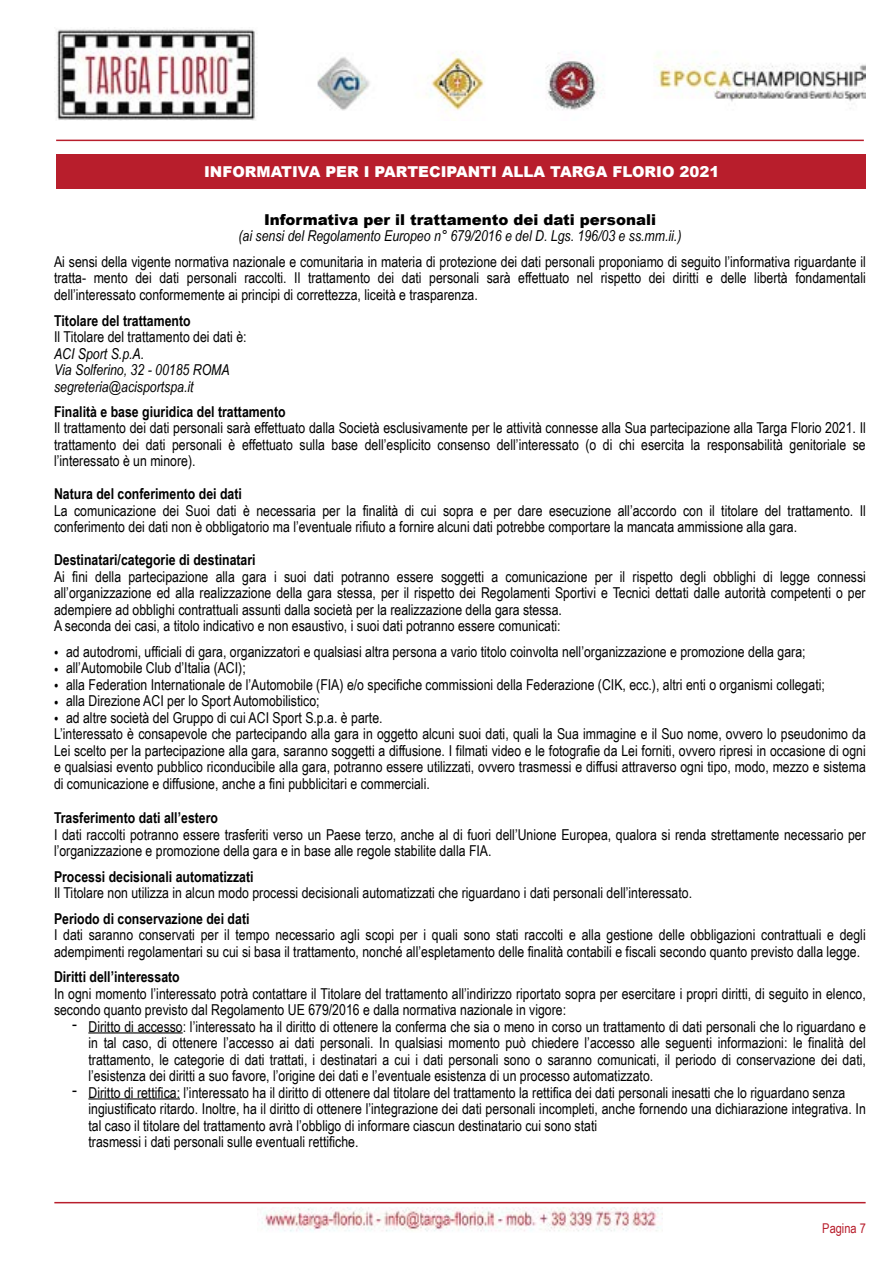
<style>
.page{position:relative;width:893px;height:1263px;background:#fff}
.page>*{position:absolute;margin:0;border:0;box-sizing:border-box;transform-origin:0 0}
.t1{font:15px/16.5px "Arial Narrow";color:#000}
.t2{font:700 15px "Arial Narrow";color:#000}
.t3{font:italic 15px/16.5px "Arial Narrow";color:#000}
.t4{font:900 15px "Arial";color:#fff}
.t5{font:900 15px "Arial";color:#000}
.t6{font:13.5px "Arial Narrow";color:#b81e2c}
.s1{font-size:18px}
</style>
<div class="page">
<img style="left:54px;top:29px;width:812px;height:91px">
<hr style="left:56px;top:140px;width:808px;height:1px;background:#b81e2c">
<hr style="left:88px;top:1032px;width:95px;height:1px;background:#000">
<hr style="left:88px;top:1098px;width:92px;height:1px;background:#000">
<hr style="left:54px;top:1202px;width:812px;height:1px;background:#b81e2c">
<img style="left:261px;top:1207px;width:399px;height:25px">
<div style="left:57px;top:154px;width:809px;height:35px;background:#b81e2c"></div>
<p class="t4" style="left:204px;top:161px;width:517px">INFORMATIVA PER I PARTECIPANTI ALLA TARGA FLORIO 2021</p>
<p class="t5" style="left:264px;top:209px;width:393px">Informativa per il trattamento dei dati personali</p>
<p class="t3" style="left:238px;top:228px;width:444px">(ai sensi del Regolamento Europeo n° 679/2016 e del D. Lgs. 196/03 e ss.mm.ii.)</p>
<p class="t1" style="left:54px;top:253px;width:813px;text-align:justify">Ai sensi della vigente normativa nazionale e comunitaria in materia di protezione dei dati personali proponiamo di seguito l’informativa riguardante il tratta- mento dei dati personali raccolti. Il trattamento dei dati personali sarà effettuato nel rispetto dei diritti e delle libertà fondamentali dell’interessato conformemente ai principi di correttezza, liceità e trasparenza.</p>
<p class="t2" style="left:54px;top:309px;width:138px">Titolare del trattamento</p>
<p class="t1" style="left:54px;top:328px;width:194px">Il Titolare del trattamento dei dati è:</p>
<p class="t3" style="left:54px;top:345px;width:177px">ACI Sport S.p.A.<br>Via Solferino, 32 - 00185 ROMA segreteria@acisportspa.it</p>
<p class="t2" style="left:54px;top:400px;width:233px">Finalità e base giuridica del trattamento</p>
<p class="t1" style="left:54px;top:419px;width:813px;text-align:justify">Il trattamento dei dati personali sarà effettuato dalla Società esclusivamente per le attività connesse alla Sua partecipazione alla Targa Florio 2021. Il trattamento dei dati personali è effettuato sulla base dell’esplicito consenso dell’interessato (o di chi esercita la responsabilità genitoriale se l’interessato è un minore).</p>
<p class="t2" style="left:54px;top:483px;width:189px">Natura del conferimento dei dati</p>
<p class="t1" style="left:54px;top:502px;width:813px">La comunicazione dei Suoi dati è necessaria per la finalità di cui sopra e per dare esecuzione all’accordo con il titolare del trattamento. Il conferimento dei dati non è obbligatorio ma l’eventuale rifiuto a fornire alcuni dati potrebbe comportare la mancata ammissione alla gara.</p>
<p class="t2" style="left:54px;top:549px;width:203px">Destinatari/categorie di destinatari</p>
<p class="t1" style="left:54px;top:568px;width:813px">Ai fini della partecipazione alla gara i suoi dati potranno essere soggetti a comunicazione per il rispetto degli obblighi di legge connessi all’organizzazione ed alla realizzazione della gara stessa, per il rispetto dei Regolamenti Sportivi e Tecnici dettati dalle autorità competenti o per adempiere ad obblighi contrattuali assunti dalla società per la realizzazione della gara stessa.<br>A seconda dei casi, a titolo indicativo e non esaustivo, i suoi dati potranno essere comunicati:</p>
<p class="t1" style="left:54px;top:643px;width:753px">• ad autodromi, ufficiali di gara, organizzatori e qualsiasi altra persona a vario titolo coinvolta nell’organizzazione e promozione della gara;</p>
<p class="t1" style="left:54px;top:659px;width:193px">• all’Automobile Club d’Italia (ACI);</p>
<p class="t1" style="left:54px;top:676px;width:772px">• alla Federation Internationale de l’Automobile (FIA) e/o specifiche commissioni della Federazione (CIK, ecc.), altri enti o organismi collegati;</p>
<p class="t1" style="left:54px;top:692px;width:267px">• alla Direzione ACI per lo Sport Automobilistico;</p>
<p class="t1" style="left:54px;top:709px;width:813px">• ad altre società del Gruppo di cui ACI Sport S.p.a. è parte.<br>L’interessato è consapevole che partecipando alla gara in oggetto alcuni suoi dati, quali la Sua immagine e il Suo nome, ovvero lo pseudonimo da Lei scelto per la partecipazione alla gara, saranno soggetti a diffusione. I filmati video e le fotografie da Lei forniti, ovvero ripresi in occasione di ogni e qualsiasi evento pubblico riconducibile alla gara, potranno essere utilizzati, ovvero trasmessi e diffusi attraverso ogni tipo, modo, mezzo e sistema di comunicazione e diffusione, anche a fini pubblicitari e commerciali.</p>
<p class="t2" style="left:54px;top:807px;width:166px">Trasferimento dati all’estero</p>
<p class="t1" style="left:54px;top:826px;width:813px">I dati raccolti potranno essere trasferiti verso un Paese terzo, anche al di fuori dell’Unione Europea, qualora si renda strettamente necessario per l’organizzazione e promozione della gara e in base alle regole stabilite dalla FIA.</p>
<p class="t2" style="left:54px;top:865px;width:201px">Processi decisionali automatizzati</p>
<p class="t1" style="left:54px;top:884px;width:640px">Il Titolare non utilizza in alcun modo processi decisionali automatizzati che riguardano i dati personali dell’interessato.</p>
<p class="t2" style="left:54px;top:907px;width:197px">Periodo di conservazione dei dati</p>
<p class="t1" style="left:54px;top:926px;width:813px">I dati saranno conservati per il tempo necessario agli scopi per i quali sono stati raccolti e alla gestione delle obbligazioni contrattuali e degli adempimenti regolamentari su cui si basa il trattamento, nonché all’espletamento delle finalità contabili e fiscali secondo quanto previsto dalla legge.</p>
<p class="t2" style="left:54px;top:966px;width:127px">Diritti dell’interessato</p>
<p class="t1" style="left:54px;top:985px;width:813px">In ogni momento l’interessato potrà contattare il Titolare del trattamento all’indirizzo riportato sopra per esercitare i propri diritti, di seguito in elenco, secondo quanto previsto dal Regolamento UE 679/2016 e dalla normativa nazionale in vigore:</p>
<p class="t1" style="left:88px;top:1018px;width:779px;text-align:justify;text-indent:-16px"><span class="s1">-</span> Diritto di accesso: l’interessato ha il diritto di ottenere la conferma che sia o meno in corso un trattamento di dati personali che lo riguardano e in tal caso, di ottenere l’accesso ai dati personali. In qualsiasi momento può chiedere l’accesso alle seguenti informazioni: le finalità del trattamento, le categorie di dati trattati, i destinatari a cui i dati personali sono o saranno comunicati, il periodo di conservazione dei dati, l’esistenza dei diritti a suo favore, l’origine dei dati e l’eventuale esistenza di un processo automatizzato.</p>
<p class="t1" style="left:88px;top:1084px;width:779px;text-indent:-16px"><span class="s1">-</span> Diritto di rettifica: l’interessato ha il diritto di ottenere dal titolare del trattamento la rettifica dei dati personali inesatti che lo riguardano senza ingiustificato ritardo. Inoltre, ha il diritto di ottenere l’integrazione dei dati personali incompleti, anche fornendo una dichiarazione integrativa. In tal caso il titolare del trattamento avrà l’obbligo di informare ciascun destinatario cui sono stati<br>trasmessi i dati personali sulle eventuali rettifiche.</p>
<p class="t6" style="left:822px;top:1218px;width:45px">Pagina 7</p>
</div>
